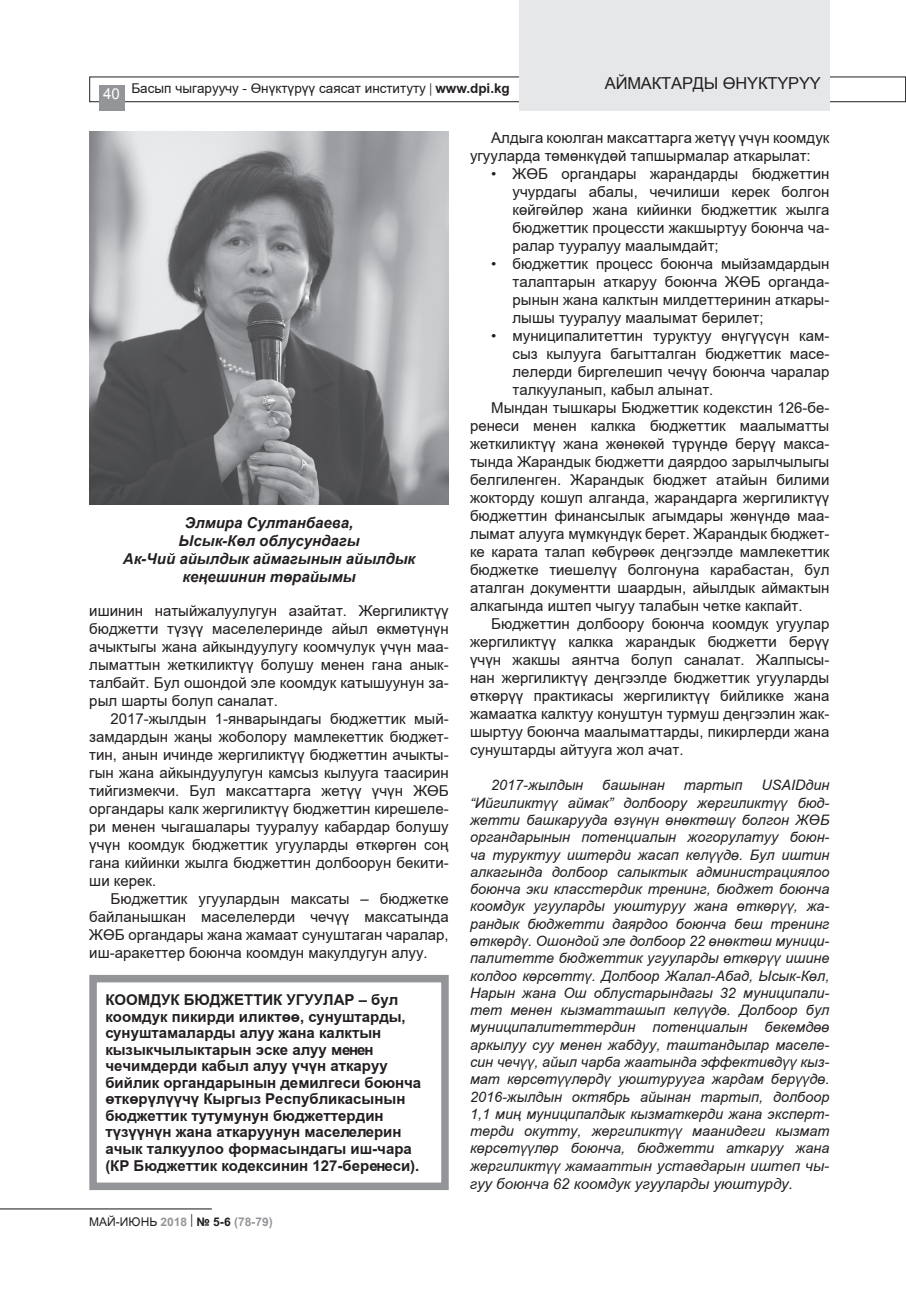
<style>
.page{position:relative;width:906px;height:1289px;background:#fff}
.page>*{position:absolute;margin:0;border:0;box-sizing:border-box;transform-origin:0 0}
.t1{font:16.5px "Arial KZ";letter-spacing:-.01em;color:#231f20}
.t2{font:15px/18px "Arial KZ";color:#231f20;text-align:justify}
.t3{font:15px/16.5px "Arial KZ Bold";color:#231f20}
.t4{font:italic 700 15px/18px "Arial";color:#231f20;text-align:center}
.t5{font:italic 15px/18px "Arial";color:#231f20}
.t6{font:14.4px/17.2px "Arial KZ Italic";color:#231f20;text-align:justify}
.t7{font:13.5px "Arial KZ";color:#231f20}
.t8{font:700 12px "Arial";color:#939598}
.s1{font-family:"Arial";font-size:15px;color:#fff}
.s2{font-family:"Arial KZ Bold"}
.s3{font-weight:400;color:#231f20}
.s4{font-weight:400;font-size:13.5px;color:#231f20}
.s5{color:#231f20}
.s6{font-family:"Arial KZ Italic";font-style:normal;font-size:14.4px}
.s7{font-size:14.4px}
</style>
<div class="page">
<div style="left:89px;top:77px;width:817px;height:25px;border:1px solid #231f20"></div>
<div style="left:99px;top:85px;width:25px;height:26px;background:#939598"></div>
<div style="left:519px;top:0;width:310px;height:111px;background:#e6e7e9"></div>
<hr style="left:0;top:1208px;width:212px;height:1px;background:#636366">
<img style="left:89px;top:132px;width:360px;height:372px">
<div style="left:89px;top:974px;width:360px;height:215px;border:8px solid #939598"></div>
<p class="t7" style="left:103px;top:79px;width:408px"><span class="s1">40</span> Басып чыгаруучу - Өнүктүрүү саясат институту | <span class="s2">www.dpi.kg</span></p>
<p class="t1" style="left:605px;top:71px;width:218px">АЙМАКТАРДЫ ӨНҮКТҮРҮҮ</p>
<p class="t4" style="left:123px;top:514px;width:294px">Элмира Султанбаева,<br>Ысык-Көл облусундагы<br>Ак-Чий айылдык аймагынын айылдык кеңешинин төрайымы</p>
<p class="t2" style="left:89px;top:601px;width:361px">ишинин натыйжалуулугун азайтат. Жергиликтүү бюджетти түзүү маселелеринде айыл өкмөтүнүн ачыктыгы жана айкындуулугу коомчулук үчүн маа&shy;лыматтын жеткиликтүү болушу менен гана анык&shy;талбайт. Бул ошондой эле коомдук катышуунун за&shy;рыл шарты болуп саналат.</p>
<p class="t2" style="left:89px;top:709px;width:361px;text-indent:21px">2017-жылдын 1-январындагы бюджеттик мый&shy;замдардын жаңы жоболору мамлекеттик бюджет&shy;тин, анын ичинде жергиликтүү бюджеттин ачыкты&shy;гын жана айкындуулугун камсыз кылууга таасирин тийгизмекчи. Бул максаттарга жетүү үчүн ЖӨБ органдары калк жергиликтүү бюджеттин кирешеле&shy;ри менен чыгашалары тууралуу кабардар болушу үчүн коомдук бюджеттик угууларды өткөргөн соң гана кийинки жылга бюджеттин долбоорун бекити&shy;ши керек.</p>
<p class="t2" style="left:89px;top:889px;width:361px;text-indent:21px">Бюджеттик угуулардын максаты – бюджетке байланышкан маселелерди чечүү максатында ЖӨБ органдары жана жамаат сунуштаган чаралар, иш-аракеттер боюнча коомдун макулдугун алуу.</p>
<p class="t3" style="left:105px;top:992px;width:317px">КООМДУК БЮДЖЕТТИК УГУУЛАР – бул коомдук пикирди иликтөө, сунуштарды, сунуштамаларды алуу жана калктын кызыкчылыктарын эске алуу менен чечимдерди кабыл алуу үчүн аткаруу бийлик органдарынын демилгеси боюнча өткөрүлүүчү Кыргыз Республикасынын бюджеттик тутумунун бюджеттердин түзүүнүн жана аткаруунун маселелерин ачык талкуулоо формасындагы иш-чара (КР Бюджеттик кодексинин 127-беренеси).</p>
<p class="t8" style="left:89px;top:1215px;width:185px"><span class="s3">МАЙ-ИЮНЬ</span> 2018 <span class="s4">|</span> <span class="s5">№ 5-6</span> (78-79)</p>
<p class="t2" style="left:470px;top:128px;width:361px;text-indent:21px">Алдыга коюлган максаттарга жетүү үчүн коомдук угууларда төмөнкүдөй тапшырмалар аткарылат:</p>
<p class="t2" style="left:512px;top:164px;width:318px;text-indent:-21px">• ЖӨБ органдары жарандарды бюджеттин учурдагы абалы, чечилиши керек болгон көйгөйлөр жана кийинки бюджеттик жылга бюджеттик процессти жакшыртуу боюнча ча&shy;ралар тууралуу маалымдайт;</p>
<p class="t2" style="left:512px;top:254px;width:318px;text-indent:-21px">• бюджеттик процесс боюнча мыйзамдардын талаптарын аткаруу боюнча ЖӨБ органда&shy;рынын жана калктын милдеттеринин аткары&shy;лышы тууралуу маалымат берилет;</p>
<p class="t2" style="left:491px;top:326px;width:340px">• муниципалитеттин туруктуу өнүгүүсүн кам-</p>
<p class="t2" style="left:512px;top:344px;width:318px">сыз кылууга багытталган бюджеттик масе-</p>
<p class="t2" style="left:512px;top:362px;width:318px">лелерди биргелешип чечүү боюнча чаралар</p>
<p class="t2" style="left:512px;top:380px;width:202px">талкууланып, кабыл алынат.</p>
<p class="t2" style="left:491px;top:398px;width:340px">Мындан тышкары Бюджеттик кодекстин 126-бе-</p>
<p class="t2" style="left:470px;top:416px;width:361px">ренеси менен калкка бюджеттик маалыматты</p>
<p class="t2" style="left:470px;top:434px;width:361px">жеткиликтүү жана жөнөкөй түрүндө берүү макса-</p>
<p class="t2" style="left:470px;top:452px;width:361px">тында Жарандык бюджетти даярдоо зарылчылыгы</p>
<p class="t2" style="left:470px;top:470px;width:361px">белгиленген. Жарандык бюджет атайын билими</p>
<p class="t2" style="left:470px;top:488px;width:361px">жокторду кошуп алганда, жарандарга жергиликтүү</p>
<p class="t2" style="left:470px;top:506px;width:361px">бюджеттин финансылык агымдары жөнүндө маа-</p>
<p class="t2" style="left:470px;top:524px;width:361px">лымат алууга мүмкүндүк берет. Жарандык бюджет-</p>
<p class="t2" style="left:470px;top:542px;width:361px">ке карата талап көбүрөөк деңгээлде мамлекеттик</p>
<p class="t2" style="left:470px;top:560px;width:361px">бюджетке тиешелүү болгонуна карабастан, бул</p>
<p class="t2" style="left:470px;top:578px;width:361px">аталган документти шаардын, айылдык аймактын</p>
<p class="t2" style="left:470px;top:596px;width:334px">алкагында иштеп чыгуу талабын четке какпайт.</p>
<p class="t2" style="left:491px;top:614px;width:340px">Бюджеттин долбоору боюнча коомдук угуулар</p>
<p class="t2" style="left:470px;top:632px;width:361px">жергиликтүү калкка жарандык бюджетти берүү</p>
<p class="t2" style="left:470px;top:650px;width:361px">үчүн жакшы аянтча болуп саналат. Жалпысы-</p>
<p class="t2" style="left:470px;top:668px;width:361px">нан жергиликтүү деңгээлде бюджеттик угууларды</p>
<p class="t2" style="left:470px;top:686px;width:361px">өткөрүү практикасы жергиликтүү бийликке жана</p>
<p class="t2" style="left:470px;top:704px;width:361px">жамаатка калктуу конуштун турмуш деңгээлин жак-</p>
<p class="t2" style="left:470px;top:722px;width:361px">шыртуу боюнча маалыматтарды, пикирлерди жана</p>
<p class="t2" style="left:470px;top:740px;width:215px">сунуштарды айтууга жол ачат.</p>
<p class="t6" style="left:491px;top:776px;width:93px">2017-жылдын</p>
<p class="t6" style="left:602px;top:776px;width:64px">башынан</p>
<p class="t6" style="left:684px;top:776px;width:60px">тартып</p>
<p class="t6" style="left:470px;top:776px;width:361px;text-indent:291px">USAIDдин “Ийгиликтүү аймак” долбоору жергиликтүү бюд&shy;жетти башкарууда өзүнүн өнөктөшү болгон ЖӨБ органдарынын потенциалын жогорулатуу боюн&shy;ча туруктуу иштерди жасап келүүдө. Бул иштин алкагында долбоор салыктык администрациялоо боюнча эки класстердик тренинг, бюджет боюнча коомдук угууларды уюштуруу жана өткөрүү, жа&shy;рандык бюджетти даярдоо боюнча беш тренинг өткөрдү. Ошондой эле долбоор 22 өнөктөш муници&shy;палитетте бюджеттик угууларды өткөрүү ишине колдоо көрсөттү. Долбоор Жалал-Абад, Ысык-Көл, Нарын жана Ош облустарындагы 32 муниципали&shy;тет менен кызматташып келүүдө. Долбоор бул муниципалитеттердин потенциалын бекемдөө аркылуу суу менен жабдуу, таштандылар маселе&shy;син чечүү, айыл чарба жаатында эффективдүү кыз&shy;мат көрсөтүүлөрдү уюштурууга жардам берүүдө.<br>2016-жылдын октябрь айынан тартып, долбоор 1,1 миң муниципалдык кызматкерди жана эксперт&shy;терди окутту, жергиликтүү маанидеги кызмат көрсөтүүлөр боюнча, бюджетти аткаруу жана</p>
<p class="t5" style="left:470px;top:1157px;width:361px"><span class="s6">жергиликтүү</span> <span class="s7">жамаатты</span>н уставдарын иштеп чы&shy;гуу боюнча 62 коомдук угууларды уюштурду.</p>
</div>
